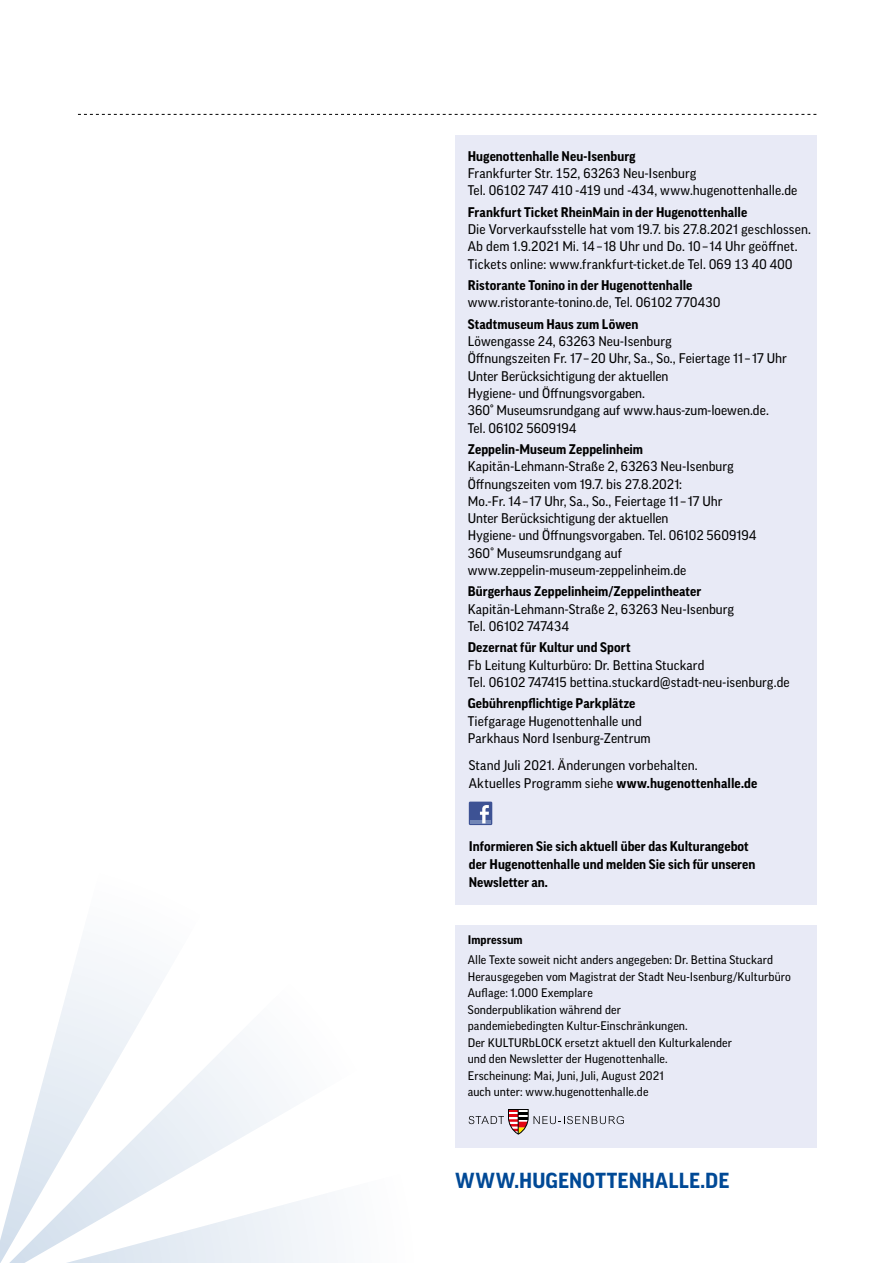
<style>
.page{position:relative;width:893px;height:1263px;background:#fff}
.page>*{position:absolute;margin:0;border:0;box-sizing:border-box;transform-origin:0 0}
.t1{font:700 21px "Good Pro";letter-spacing:.01em;color:#004996}
.t2{font:13.5px/17.2px "Good Pro News";letter-spacing:.005em;color:#000}
.t3{font:700 13.5px/18px "Good Pro";color:#000}
.t4{font:12px/16.5px "Good Pro News";letter-spacing:.005em;color:#000}
.t5{font:700 12px "Good Pro";letter-spacing:.01em;color:#000}
.s1{font-family:"Good Pro";font-weight:700}
</style>
<div class="page">
<svg style="left:205px;top:1045px;width:123px;height:218px"></svg>
<svg style="left:0;top:957px;width:205px;height:306px"></svg>
<svg style="left:78px;top:114px;width:738px;height:1px"></svg>
<div style="left:455px;top:135px;width:361px;height:770px;background:#e8eaf6"></div>
<div style="left:455px;top:925px;width:361px;height:223px;background:#e8eaf6"></div>
<div style="left:469px;top:802px;width:23px;height:23px;background:#3d5294"></div>
<hr style="left:470px;top:820px;width:21px;height:3px;background:#7286b6">
<svg style="left:480px;top:805px;width:9px;height:18px"></svg>
<svg style="left:469px;top:1109px;width:155px;height:25px"></svg>
<p class="t3" style="left:468px;top:147px;width:170px">Hugenottenhalle Neu-Isenburg</p>
<p class="t2" style="left:468px;top:165px;width:331px">Frankfurter Str. 152, 63263 Neu-Isenburg<br>Tel. 06102 747 410 -419 und -434, www.hugenottenhalle.de</p>
<p class="t3" style="left:468px;top:203px;width:281px">Frankfurt Ticket RheinMain in der Hugenottenhalle</p>
<p class="t2" style="left:468px;top:221px;width:345px">Die Vorverkaufsstelle hat vom 19.7. bis 27.8.2021 geschlossen.<br>Ab dem 1.9.2021 Mi. 14 –18 Uhr und Do. 10–14 Uhr geöffnet.<br>Tickets online: www.frankfurt-ticket.de Tel. 069 13 40 400</p>
<p class="t3" style="left:468px;top:276px;width:226px">Ristorante Tonino in der Hugenottenhalle</p>
<p class="t2" style="left:468px;top:294px;width:254px">www.ristorante-tonino.de, Tel. 06102 770430</p>
<p class="t3" style="left:468px;top:315px;width:172px">Stadtmuseum Haus zum Löwen</p>
<p class="t2" style="left:468px;top:333px;width:321px">Löwengasse 24, 63263 Neu-Isenburg<br>Öffnungszeiten Fr. 17–20 Uhr, Sa., So., Feiertage 11 – 17 Uhr Unter Berücksichtigung der aktuellen<br>Hygiene- und Öffnungsvorgaben.<br>360° Museumsrundgang auf www.haus-zum-loewen.de.<br>Tel. 06102 5609194</p>
<p class="t3" style="left:468px;top:440px;width:177px">Zeppelin-Museum Zeppelinheim</p>
<p class="t2" style="left:468px;top:458px;width:290px">Kapitän-Lehmann-Straße 2, 63263 Neu-Isenburg Öffnungszeiten vom 19.7. bis 27.8.2021:<br>Mo.-Fr. 14–17 Uhr, Sa., So., Feiertage 11–17 Uhr Unter Berücksichtigung der aktuellen<br>Hygiene- und Öffnungsvorgaben. Tel. 06102 5609194<br>360° Museumsrundgang auf www.zeppelin-museum-zeppelinheim.de</p>
<p class="t3" style="left:468px;top:582px;width:235px">Bürgerhaus Zeppelinheim/Zeppelintheater</p>
<p class="t2" style="left:468px;top:600px;width:268px">Kapitän-Lehmann-Straße 2, 63263 Neu-Isenburg<br>Tel. 06102 747434</p>
<p class="t3" style="left:468px;top:638px;width:164px">Dezernat für Kultur und Sport</p>
<p class="t2" style="left:468px;top:656px;width:323px">Fb Leitung Kulturbüro: Dr. Bettina Stuckard<br>Tel. 06102 747415 bettina.stuckard@stadt-neu-isenburg.de</p>
<p class="t3" style="left:468px;top:694px;width:169px">Gebührenpflichtige Parkplätze</p>
<p class="t2" style="left:468px;top:712px;width:184px">Tiefgarage Hugenottenhalle und<br>Parkhaus Nord Isenburg-Zentrum</p>
<p class="t2" style="left:469px;top:756px;width:290px;line-height:18px">Stand Juli 2021. Änderungen vorbehalten.<br>Aktuelles Programm siehe <span class="s1">www.hugenottenhalle.de</span></p>
<p class="t3" style="left:469px;top:837px;width:288px">Informieren Sie sich aktuell über das Kulturangebot der Hugenottenhalle und melden Sie sich für unseren<br>Newsletter an.</p>
<p class="t5" style="left:468px;top:932px;width:56px">Impressum</p>
<p class="t4" style="left:468px;top:952px;width:325px">Alle Texte soweit nicht anders angegeben: Dr. Bettina Stuckard Herausgegeben vom Magistrat der Stadt Neu-Isenburg/Kulturbüro Auflage: 1.000 Exemplare<br>Sonderpublikation während der<br>pandemiebedingten Kultur-Einschränkungen.<br>Der KULTURbLOCK ersetzt aktuell den Kulturkalender<br>und den Newsletter der Hugenottenhalle.<br>Erscheinung: Mai, Juni, Juli, August 2021<br>auch unter: www.hugenottenhalle.de</p>
<h1 class="t1" style="left:455px;top:1169px;width:276px">WWW.HUGENOTTENHALLE.DE</h1>
</div>
